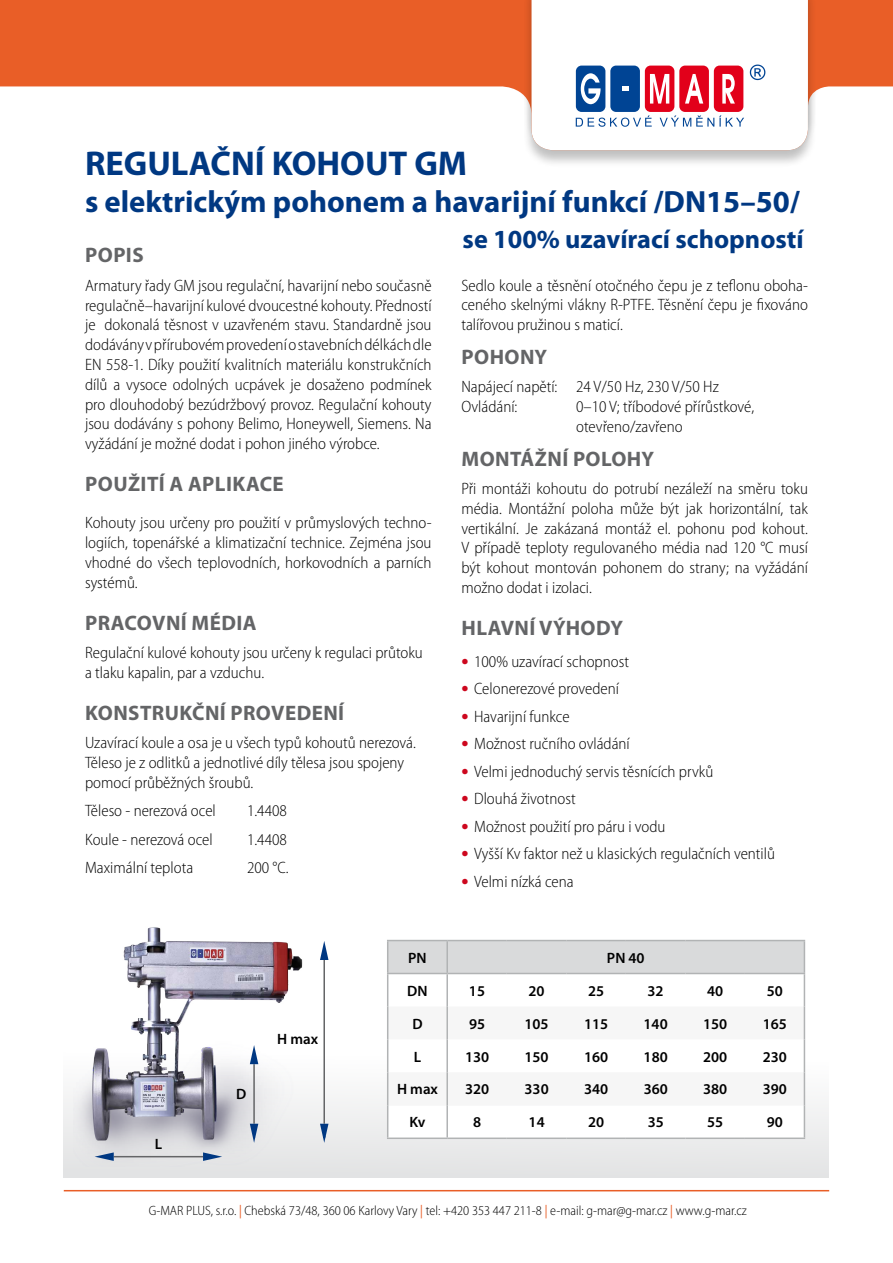
<style>
.page{position:relative;width:893px;height:1263px;background:#fff}
.page>*{position:absolute;margin:0;border:0;box-sizing:border-box;transform-origin:0 0}
.t1{font:700 34.5px "Myriad Pro";color:#003882}
.t2{font:700 30.75px "Myriad Pro";color:#003882}
.t3{font:700 26.25px "Myriad Pro";color:#003882}
.t4{font:700 21px "Myriad Pro";letter-spacing:.02em;color:#646567}
.t5{font:300 semi-condensed 16.5px/19.8px "Myriad Pro";color:#000;text-align:justify}
.t6{font:600 15px "Myriad Pro";color:#000}
.t7{font:300 semi-condensed 13.5px "Myriad Pro";color:#000}
.s1{font-weight:700;font-stretch:normal;font-size:21px;color:#cd071e}
.s2{font-weight:400;font-stretch:condensed;color:#e95e27}
</style>
<div class="page">
<div style="left:64px;top:1050px;width:765px;height:128px;background:linear-gradient(to bottom,#fff,#e2e3e4)"></div>
<svg style="left:0;top:0;width:893px;height:94px;background:#ea6a38"></svg>
<div style="left:522px;top:0;width:294px;height:167px;background:#000;opacity:.25"></div>
<svg style="left:531px;top:0;width:277px;height:150px"></svg>
<hr style="left:64px;top:1190px;width:765px;height:1px;background:#e95e27">
<img style="left:73px;top:927px;width:235px;height:240px">
<hr style="left:323px;top:960px;width:2px;height:164px;background:#646567">
<svg style="left:319px;top:1122px;width:11px;height:26px"></svg>
<svg style="left:320px;top:941px;width:8px;height:19px"></svg>
<hr style="left:253px;top:1064px;width:2px;height:60px;background:#646567">
<svg style="left:249px;top:1122px;width:11px;height:26px"></svg>
<svg style="left:250px;top:1045px;width:8px;height:19px"></svg>
<hr style="left:114px;top:1156px;width:89px;height:1px;background:#646567">
<svg style="left:203px;top:1152px;width:19px;height:9px"></svg>
<svg style="left:95px;top:1152px;width:19px;height:9px"></svg>
<div style="left:388px;top:941px;width:416px;height:32px;background:#d9dadb"></div>
<svg style="left:388px;top:974px;width:416px;height:163px"></svg>
<svg style="left:388px;top:1006px;width:416px;height:99px"></svg>
<hr style="left:447px;top:940px;width:60px;height:1px;background:#b1b3b4">
<hr style="left:507px;top:940px;width:59px;height:1px;background:#b1b3b4">
<hr style="left:566px;top:940px;width:60px;height:1px;background:#b1b3b4">
<hr style="left:626px;top:940px;width:59px;height:1px;background:#b1b3b4">
<hr style="left:685px;top:940px;width:60px;height:1px;background:#b1b3b4">
<hr style="left:745px;top:940px;width:60px;height:1px;background:#b1b3b4">
<hr style="left:804px;top:941px;width:1px;height:32px;background:#b1b3b4">
<hr style="left:804px;top:1006px;width:1px;height:33px;background:#b1b3b4">
<hr style="left:804px;top:1039px;width:1px;height:33px;background:#b1b3b4">
<hr style="left:804px;top:1072px;width:1px;height:33px;background:#b1b3b4">
<hr style="left:804px;top:1105px;width:1px;height:32px;background:#b1b3b4">
<hr style="left:566px;top:1137px;width:60px;height:2px;background:#b1b3b4">
<hr style="left:745px;top:1137px;width:60px;height:2px;background:#b1b3b4">
<hr style="left:387px;top:973px;width:60px;height:1px;background:#b1b3b4">
<hr style="left:566px;top:973px;width:60px;height:1px;background:#b1b3b4">
<hr style="left:745px;top:973px;width:60px;height:1px;background:#b1b3b4">
<hr style="left:387px;top:940px;width:60px;height:1px;background:#b1b3b4">
<hr style="left:387px;top:941px;width:1px;height:32px;background:#b1b3b4">
<hr style="left:446px;top:941px;width:2px;height:32px;background:#b1b3b4">
<hr style="left:387px;top:974px;width:1px;height:32px;background:#b1b3b4">
<hr style="left:387px;top:1006px;width:1px;height:33px;background:#b1b3b4">
<hr style="left:387px;top:1039px;width:1px;height:33px;background:#b1b3b4">
<hr style="left:387px;top:1072px;width:1px;height:33px;background:#b1b3b4">
<hr style="left:387px;top:1105px;width:1px;height:32px;background:#b1b3b4">
<hr style="left:387px;top:1137px;width:60px;height:2px;background:#b1b3b4">
<hr style="left:447px;top:973px;width:60px;height:1px;background:#b1b3b4">
<hr style="left:446px;top:974px;width:2px;height:32px;background:#b1b3b4">
<hr style="left:446px;top:1006px;width:2px;height:33px;background:#b1b3b4">
<hr style="left:446px;top:1039px;width:2px;height:33px;background:#b1b3b4">
<hr style="left:446px;top:1105px;width:2px;height:32px;background:#b1b3b4">
<hr style="left:447px;top:1137px;width:60px;height:2px;background:#b1b3b4">
<hr style="left:507px;top:973px;width:59px;height:1px;background:#b1b3b4">
<hr style="left:507px;top:1137px;width:59px;height:2px;background:#b1b3b4">
<hr style="left:626px;top:1137px;width:59px;height:2px;background:#b1b3b4">
<hr style="left:685px;top:973px;width:60px;height:1px;background:#b1b3b4">
<hr style="left:685px;top:1137px;width:60px;height:2px;background:#b1b3b4">
<hr style="left:446px;top:1072px;width:2px;height:33px;background:#b1b3b4">
<hr style="left:626px;top:973px;width:59px;height:1px;background:#b1b3b4">
<hr style="left:804px;top:974px;width:1px;height:32px;background:#b1b3b4">
<h1 class="t1" style="left:85px;top:141px;width:384px">REGULAČNÍ KOHOUT GM</h1>
<h2 class="t2" style="left:85px;top:181px;width:716px">s elektrickým pohonem a havarijní funkcí /DN15–50/</h2>
<h3 class="t3" style="left:463px;top:222px;width:343px">se 100% uzavírací schopností</h3>
<p class="t4" style="left:85px;top:242px;width:60px">POPIS</p>
<p class="t5" style="left:85px;top:275px;width:348px">Armatury řady GM jsou regulační, havarijní nebo současně regulačně–havarijní kulové dvoucestné kohouty. Předností je dokonalá těsnost v uzavřeném stavu. Standardně jsou dodávány v přírubovém provedení o stavebních délkách dle EN 558-1. Díky použití kvalitních materiálu konstrukčních dílů a vysoce odolných ucpávek je dosaženo podmínek pro dlouhodobý bezúdržbový provoz. Regulační kohouty jsou dodávány s pohony Belimo, Honeywell, Siemens. Na vyžádání je možné dodat i pohon jiného výrobce.</p>
<p class="t4" style="left:85px;top:471px;width:200px">POUŽITÍ a aplikace</p>
<p class="t5" style="left:85px;top:513px;width:348px">Kohouty jsou určeny pro použití v průmyslových techno&shy;logiích, topenářské a klimatizační technice. Zejména jsou vhodné do všech teplovodních, horkovodních a parních systémů.</p>
<p class="t4" style="left:85px;top:609px;width:172px">PRACOVNÍ MÉDIA</p>
<p class="t5" style="left:85px;top:642px;width:339px">Regulační kulové kohouty jsou určeny k regulaci průtoku a tlaku kapalin, par a vzduchu.</p>
<p class="t4" style="left:85px;top:699px;width:261px">KONSTRUKČNÍ PROVEDENÍ</p>
<p class="t5" style="left:85px;top:733px;width:332px;text-align:left">Uzavírací koule a osa je u všech typů kohoutů nerezová.<br>Těleso je z odlitků a jednotlivé díly tělesa jsou spojeny pomocí průběžných šroubů.</p>
<p class="t5" style="left:85px;top:801px;width:132px">Těleso - nerezová ocel</p>
<p class="t5" style="left:247px;top:801px;width:41px">1.4408</p>
<p class="t5" style="left:85px;top:829px;width:129px">Koule - nerezová ocel</p>
<p class="t5" style="left:247px;top:829px;width:41px">1.4408</p>
<p class="t5" style="left:85px;top:857px;width:110px">Maximální teplota</p>
<p class="t5" style="left:247px;top:857px;width:43px">200 °C.</p>
<p class="t5" style="left:461px;top:275px;width:348px">Sedlo koule a těsnění otočného čepu je z teflonu oboha&shy;ceného skelnými vlákny R-PTFE. Těsnění čepu je fixováno talířovou pružinou s maticí.</p>
<p class="t4" style="left:462px;top:343px;width:87px">Pohony</p>
<p class="t5" style="left:461px;top:377px;width:259px">Napájecí napětí: 24 V/50 Hz, 230 V/50 Hz<br>Ovládání:</p>
<p class="t5" style="left:576px;top:397px;width:179px">0–10 V; tříbodové přírůstkové, otevřeno/zavřeno</p>
<p class="t4" style="left:462px;top:445px;width:180px">MONTÁŽNÍ POLOHY</p>
<p class="t5" style="left:461px;top:478px;width:348px">Při montáži kohoutu do potrubí nezáleží na směru toku média. Montážní poloha může být jak horizontální, tak vertikální. Je zakázaná montáž el. pohonu pod kohout.<br>V případě teploty regulovaného média nad 120 °C musí být kohout montován pohonem do strany; na vyžádání možno dodat i izolaci.</p>
<p class="t4" style="left:462px;top:614px;width:52px">Hlavní</p>
<p class="t4" style="left:539px;top:614px;width:85px">výhody</p>
<p class="t5" style="left:461px;top:651px;width:169px"><span class="s1">•</span> 100% uzavírací schopnost</p>
<p class="t5" style="left:461px;top:679px;width:159px"><span class="s1">•</span> Celonerezové provedení</p>
<p class="t5" style="left:461px;top:706px;width:110px"><span class="s1">•</span> Havarijní funkce</p>
<p class="t5" style="left:461px;top:734px;width:170px"><span class="s1">•</span> Možnost ručního ovládání</p>
<p class="t5" style="left:461px;top:761px;width:253px"><span class="s1">•</span> Velmi jednoduchý servis těsnících prvků</p>
<p class="t5" style="left:461px;top:789px;width:116px"><span class="s1">•</span> Dlouhá životnost</p>
<p class="t5" style="left:461px;top:816px;width:206px"><span class="s1">•</span> Možnost použití pro páru i vodu</p>
<p class="t5" style="left:461px;top:844px;width:315px"><span class="s1">•</span> Vyšší Kv faktor než u klasických regulačních ventilů</p>
<p class="t5" style="left:461px;top:871px;width:114px"><span class="s1">•</span> Velmi nízká cena</p>
<p class="t6" style="left:155px;top:1134px;width:9px">L</p>
<p class="t6" style="left:236px;top:1084px;width:12px">D</p>
<p class="t6" style="left:277px;top:1029px;width:42px">H max</p>
<p class="t6" style="left:408px;top:948px;width:20px">PN</p>
<p class="t6" style="left:607px;top:948px;width:39px">PN 40</p>
<p class="t6" style="left:407px;top:981px;width:22px">DN</p>
<p class="t6" style="left:469px;top:981px;width:18px">15</p>
<p class="t6" style="left:528px;top:981px;width:18px">20</p>
<p class="t6" style="left:588px;top:981px;width:18px">25</p>
<p class="t6" style="left:648px;top:981px;width:18px">32</p>
<p class="t6" style="left:707px;top:981px;width:18px">40</p>
<p class="t6" style="left:767px;top:981px;width:18px">50</p>
<p class="t6" style="left:412px;top:1014px;width:12px">D</p>
<p class="t6" style="left:469px;top:1014px;width:18px">95</p>
<p class="t6" style="left:524px;top:1014px;width:26px">105</p>
<p class="t6" style="left:584px;top:1014px;width:26px">115</p>
<p class="t6" style="left:644px;top:1014px;width:26px">140</p>
<p class="t6" style="left:703px;top:1014px;width:26px">150</p>
<p class="t6" style="left:763px;top:1014px;width:26px">165</p>
<p class="t6" style="left:414px;top:1047px;width:9px">L</p>
<p class="t6" style="left:465px;top:1047px;width:26px">130</p>
<p class="t6" style="left:525px;top:1047px;width:26px">150</p>
<p class="t6" style="left:584px;top:1047px;width:26px">160</p>
<p class="t6" style="left:644px;top:1047px;width:26px">180</p>
<p class="t6" style="left:703px;top:1047px;width:26px">200</p>
<p class="t6" style="left:763px;top:1047px;width:26px">230</p>
<p class="t6" style="left:397px;top:1080px;width:42px">H max</p>
<p class="t6" style="left:465px;top:1080px;width:26px">320</p>
<p class="t6" style="left:525px;top:1080px;width:26px">330</p>
<p class="t6" style="left:584px;top:1080px;width:26px">340</p>
<p class="t6" style="left:644px;top:1080px;width:26px">360</p>
<p class="t6" style="left:703px;top:1080px;width:26px">380</p>
<p class="t6" style="left:763px;top:1080px;width:26px">390</p>
<p class="t6" style="left:410px;top:1113px;width:17px">Kv</p>
<p class="t6" style="left:473px;top:1113px;width:10px">8</p>
<p class="t6" style="left:529px;top:1113px;width:18px">14</p>
<p class="t6" style="left:588px;top:1113px;width:18px">20</p>
<p class="t6" style="left:648px;top:1113px;width:18px">35</p>
<p class="t6" style="left:707px;top:1113px;width:18px">55</p>
<p class="t6" style="left:767px;top:1113px;width:18px">90</p>
<p class="t7" style="left:149px;top:1202px;width:599px">G-MAR PLUS, s.r.o. <span class="s2">|</span> Chebská 73/48, 360 06 Karlovy Vary <span class="s2">|</span> tel: +420 353 447 211-8 <span class="s2">|</span> e-mail: g-mar@g-mar.cz <span class="s2">|</span> www.g-mar.cz</p>
</div>
